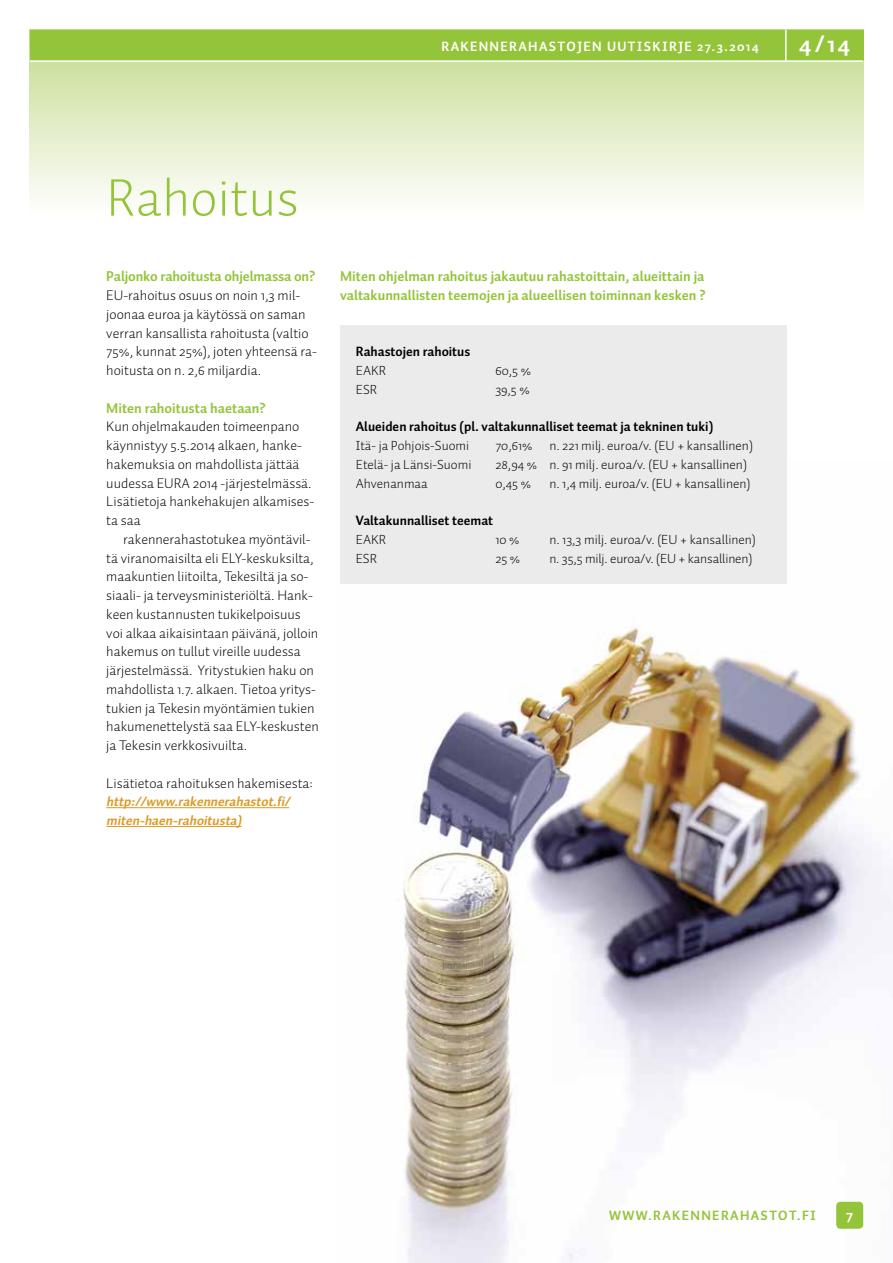
<style>
.page{position:relative;width:893px;height:1263px;background:#fff}
.page>*{position:absolute;margin:0;border:0;box-sizing:border-box;transform-origin:0 0}
.t1{font:300 54px "Auto 3";color:#94c43a}
.t2{font:700 24px "Auto 3";color:#fff}
.t3{font:700 15px "Auto 3";color:#fff}
.t4{font:300 14.25px/18.8px "Auto 3";color:#000}
.t5{font:700 14.25px/18.8px "Auto 3";color:#94c43a}
.t6{font:300 13.5px "Auto 3";color:#000}
.t7{font:700 13.5px "Auto 3";color:#000}
.t8{font:italic 700 13.5px/18.8px "Auto 3";color:#da9a23}
.t9{font:700 13.5px "Auto 3";letter-spacing:.1em;color:#fff}
.t10{font:700 13.5px "Auto 3";letter-spacing:.1em;color:#94c43a}
</style>
<div class="page">
<svg style="left:30px;top:62px;width:833px;height:139px;background:#e3edca"></svg>
<div style="left:30px;top:30px;width:833px;height:30px;background:#94c43a"></div>
<hr style="left:785px;top:30px;width:2px;height:30px;background:#fff">
<img style="left:403px;top:461px;width:490px;height:802px">
<div style="left:836px;top:1202px;width:27px;height:27px;background:#94c43a;border-radius:4px"></div>
<div style="left:340px;top:325px;width:446px;height:259px;background:#ebebeb"></div>
<hr style="left:106px;top:807px;width:183px;height:1px;background:#da9a23">
<hr style="left:106px;top:826px;width:135px;height:1px;background:#da9a23">
<p class="t9" style="left:441px;top:37px;width:319px">rakennerahastojen uutiskirje 27.3.2014</p>
<h2 class="t2" style="left:799px;top:29px;width:53px">4/14</h2>
<h1 class="t1" style="left:106px;top:164px;width:194px">Rahoitus</h1>
<p class="t5" style="left:106px;top:267px;width:210px">Paljonko rahoitusta ohjelmassa on?</p>
<p class="t4" style="left:106px;top:286px;width:212px">EU-rahoitus osuus on noin 1,3 mil&shy;joonaa euroa ja käytössä on saman verran kansallista rahoitusta (valtio 75%, kunnat 25%), joten yhteensä ra&shy;hoitusta on n. 2,6 miljardia.</p>
<p class="t5" style="left:106px;top:398px;width:161px">Miten rahoitusta haetaan?</p>
<p class="t4" style="left:106px;top:417px;width:210px">Kun ohjelmakauden toimeenpano käynnistyy 5.5.2014 alkaen, hanke&shy;hakemuksia on mahdollista jättää uudessa EURA 2014 -järjestelmässä.<br>Lisätietoja hankehakujen alkamises&shy;ta saa</p>
<p class="t4" style="left:106px;top:529px;width:214px;text-indent:17px">rakennerahastotukea myöntävil&shy;tä viranomaisilta eli ELY-keskuksilta, maakuntien liitoilta, Tekesiltä ja so&shy;siaali- ja terveysministeriöltä. Hank&shy;keen kustannusten tukikelpoisuus voi alkaa aikaisintaan päivänä, jolloin hakemus on tullut vireille uudessa järjestelmässä. Yritystukien haku on mahdollista 1.7. alkaen. Tietoa yritys&shy;tukien ja Tekesin myöntämien tukien hakumenettelystä saa ELY-keskusten ja Tekesin verkkosivuilta.</p>
<p class="t4" style="left:106px;top:773px;width:208px">Lisätietoa rahoituksen hakemisesta:</p>
<p class="t8" style="left:106px;top:792px;width:188px">http://www.rakennerahastot.fi/ miten-haen-rahoitusta)</p>
<p class="t5" style="left:340px;top:267px;width:367px">Miten ohjelman rahoitus jakautuu rahastoittain, alueittain ja valtakunnallisten teemojen ja alueellisen toiminnan kesken ?</p>
<p class="t7" style="left:356px;top:343px;width:116px">Rahastojen rahoitus</p>
<p class="t6" style="left:356px;top:362px;width:32px">EAKR</p>
<p class="t6" style="left:495px;top:362px;width:37px">60,5 %</p>
<p class="t6" style="left:356px;top:381px;width:23px">ESR</p>
<p class="t6" style="left:495px;top:381px;width:36px">39,5 %</p>
<p class="t7" style="left:356px;top:418px;width:359px">Alueiden rahoitus (pl. valtakunnalliset teemat ja tekninen tuki)</p>
<p class="t6" style="left:356px;top:437px;width:115px">Itä- ja Pohjois-Suomi</p>
<p class="t6" style="left:495px;top:437px;width:39px">70,61%</p>
<p class="t6" style="left:549px;top:437px;width:205px">n. 221 milj. euroa/v. (EU + kansallinen)</p>
<p class="t6" style="left:356px;top:456px;width:117px">Etelä- ja Länsi-Suomi</p>
<p class="t6" style="left:495px;top:456px;width:253px">28,94 % n. 91 milj. euroa/v. (EU + kansallinen)</p>
<p class="t6" style="left:356px;top:475px;width:73px">Ahvenanmaa</p>
<p class="t6" style="left:495px;top:475px;width:37px">0,45 %</p>
<p class="t6" style="left:549px;top:475px;width:203px">n. 1,4 milj. euroa/v. (EU + kansallinen)</p>
<p class="t7" style="left:356px;top:512px;width:139px">Valtakunnalliset teemat</p>
<p class="t6" style="left:356px;top:531px;width:32px">EAKR</p>
<p class="t6" style="left:495px;top:531px;width:25px">10 %</p>
<p class="t6" style="left:549px;top:531px;width:208px">n. 13,3 milj. euroa/v. (EU + kansallinen)</p>
<p class="t6" style="left:356px;top:550px;width:23px">ESR</p>
<p class="t6" style="left:495px;top:550px;width:26px">25 %</p>
<p class="t6" style="left:549px;top:550px;width:205px">n. 35,5 milj. euroa/v. (EU + kansallinen)</p>
<p class="t10" style="left:609px;top:1207px;width:208px">www.Rakennerahastot.fi</p>
<p class="t3" style="left:846px;top:1205px;width:9px">7</p>
</div>
